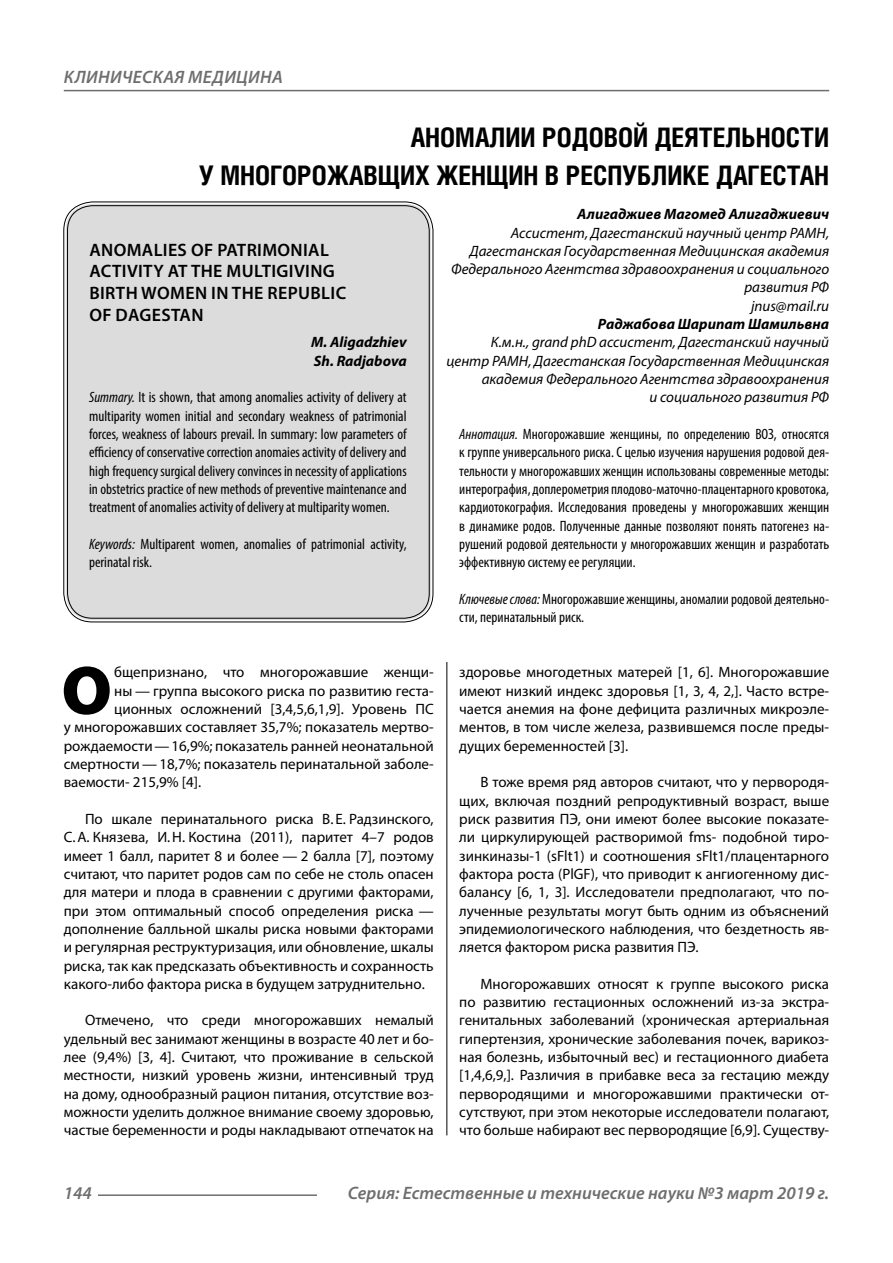
<style>
.page{position:relative;width:893px;height:1263px;background:#fff}
.page>*{position:absolute;margin:0;border:0;box-sizing:border-box;transform-origin:0 0}
.Bukvica{font:900 69.3px "Myriad Pro";color:#000}
.Header{font:700 27px/37.5px "Helios Cond";color:#000;text-align:right}
.Header-eng{font:600 18px/21.6px "Myriad Pro";letter-spacing:.02em;color:#000}
.t1{font:italic 600 18px "Myriad Pro";color:#6e6e6e}
.t2{font:italic 600 18px "Myriad Pro";letter-spacing:.02em;color:#6e6e6e}
.Normal{font:15px/18.3px "Myriad Pro";color:#000;text-align:justify}
.Annotation-rus{font:condensed 15px/18.3px "Myriad Pro";color:#000;text-align:justify}
.Annotation-eng{font:condensed 15px/18.3px "Myriad Pro";color:#000;text-align:justify}
.Author-doc{font:italic 15px/18.3px "Myriad Pro";color:#000;text-align:right}
.Bukvica-2{font:15px "Myriad Pro";color:#000}
.Author{font:italic 700 15px "Myriad Pro";color:#000}
.Author-eng{font:italic 700 15px "Myriad Pro";color:#000}
.Author-email{font:italic 15px "Myriad Pro";color:#000}
.s1{font-style:italic}
</style>
<div class="page">
<hr style="left:446px;top:128px;width:1px;height:1007px;background:#000">
<div style="left:43px;top:0;width:786px;height:662px;background:#fff"></div>
<div style="left:66px;top:204px;width:365px;height:416px;background:#dcdcdc;border-radius:27px"></div>
<hr style="left:98px;top:1194px;width:219px;height:2px;background:#6e6e6e">
<hr style="left:64px;top:90px;width:765px;height:1px;background:#6e6e6e">
<p class="t2" style="left:64px;top:66px;width:220px">КЛИНИЧЕСКАЯ МЕДИЦИНА</p>
<p class="Header" style="left:199px;top:118px;width:631px">АНОМАЛИИ РОДОВОЙ ДЕЯТЕЛЬНОСТИ<br>У МНОГОРОЖАВЩИХ ЖЕНЩИН В РЕСПУБЛИКЕ ДАГЕСТАН</p>
<p class="Author" style="left:577px;top:204px;width:253px">Алигаджиев Магомед Алигаджиевич</p>
<p class="Author-doc" style="left:451px;top:223px;width:379px">Ассистент, Дагестанский научный центр РАМН, Дагестанская Государственная Медицинская академия Федерального Агентства здравоохранения и социального развития РФ</p>
<p class="Author-email" style="left:751px;top:296px;width:80px">jnus@mail.ru</p>
<p class="Author" style="left:598px;top:314px;width:233px">Раджабова Шарипат Шамильвна</p>
<p class="Author-doc" style="left:446px;top:333px;width:384px">К.м.н., grand phD ассистент, Дагестанский научный центр РАМН, Дагестанская Государственная Медицинская академия Федерального Агентства здравоохранения<br>и социального развития РФ</p>
<p class="Annotation-rus" style="left:459px;top:425px;width:371px"><span class="s1">Аннотация.</span> Многорожавшие женщины, по определению ВОЗ, относятся к группе универсального риска. С целью изучения нарушения родовой дея&shy;тельности у многорожавших женщин использованы современные методы: интерография, доплерометрия плодово-маточно-плацентарного кровотока, кардиотокография. Исследования проведены у многорожавших женщин в динамике родов. Полученные данные позволяют понять патогенез на&shy;рушений родовой деятельности у многорожавших женщин и разработать эффективную систему ее регуляции.</p>
<p class="Annotation-rus" style="left:459px;top:590px;width:371px"><span class="s1">Ключевые слова:</span> Многорожавшие женщины, аномалии родовой деятельно&shy;сти, перинатальный риск.</p>
<p class="Header-eng" style="left:89px;top:239px;width:258px">ANOMALIES OF PATRIMONIAL<br>ACTIVITY AT THE MULTIGIVING<br>BIRTH WOMEN IN THE REPUBLIC<br>OF DAGESTAN</p>
<p class="Author-eng" style="left:311px;top:333px;width:97px">M. Aligadzhiev</p>
<p class="Author-eng" style="left:314px;top:351px;width:94px">Sh. Radjabova</p>
<p class="Annotation-eng" style="left:89px;top:388px;width:319px"><span class="s1">Summary.</span> It is shown, that among anomalies activity of delivery at multiparity women initial and secondary weakness of patrimonial forces, weakness of labours prevail. In summary: low parameters of efficiency of conservative correction anomaies activity of delivery and high frequency surgical delivery convinces in necessity of applications in obstetrics practice of new methods of preventive maintenance and treatment of anomalies activity of delivery at multiparity women.</p>
<p class="Annotation-eng" style="left:89px;top:535px;width:319px"><span class="s1">Keywords:</span> Multiparent women, anomalies of patrimonial activity, perinatal risk.</p>
<p class="Bukvica" style="left:61px;top:644px;width:52px">О</p>
<p class="Bukvica-2" style="left:114px;top:663px;width:321px">бщепризнано, что многорожавшие женщи-</p>
<p class="Bukvica-2" style="left:114px;top:681px;width:321px">ны — группа высокого риска по развитию геста-</p>
<p class="Bukvica-2" style="left:114px;top:700px;width:321px">ционных осложнений [3,4,5,6,1,9]. Уровень ПС</p>
<p class="Bukvica-2" style="left:64px;top:718px;width:371px">у многорожавших составляет 35,7%; показатель мертво-</p>
<p class="Bukvica-2" style="left:64px;top:736px;width:371px">рождаемости—16,9%; показатель ранней неонатальной</p>
<p class="Bukvica-2" style="left:64px;top:755px;width:371px">смертности — 18,7%; показатель перинатальной заболе-</p>
<p class="Bukvica-2" style="left:64px;top:773px;width:139px">ваемости- 215,9% [4].</p>
<p class="Normal" style="left:64px;top:809px;width:371px;text-indent:21px">По шкале перинатального риска В. Е. Радзинского, С.А. Князева, И.Н. Костина (2011), паритет 4–7 родов имеет 1 балл, паритет 8 и более — 2 балла [7], поэтому считают, что паритет родов сам по себе не столь опасен для матери и плода в сравнении с другими факторами, при этом оптимальный способ определения риска — дополнение балльной шкалы риска новыми факторами и регулярная реструктуризация, или обновление, шкалы риска, так как предсказать объективность и сохранность какого-либо фактора риска в будущем затруднительно.</p>
<p class="Normal" style="left:64px;top:1011px;width:371px;text-indent:21px">Отмечено, что среди многорожавших немалый удельный вес занимают женщины в возрасте 40 лет и бо&shy;лее (9,4%) [3, 4]. Считают, что проживание в сельской местности, низкий уровень жизни, интенсивный труд на дому, однообразный рацион питания, отсутствие воз&shy;можности уделить должное внимание своему здоровью, частые беременности и роды накладывают отпечаток на</p>
<p class="Normal" style="left:459px;top:663px;width:371px">здоровье многодетных матерей [1, 6]. Многорожавшие имеют низкий индекс здоровья [1, 3, 4, 2,]. Часто встре&shy;чается анемия на фоне дефицита различных микроэле&shy;ментов, в том числе железа, развившемся после преды&shy;дущих беременностей [3].</p>
<p class="Normal" style="left:459px;top:773px;width:371px;text-indent:21px">В тоже время ряд авторов считают, что у первородя&shy;щих, включая поздний репродуктивный возраст, выше риск развития ПЭ, они имеют более высокие показате&shy;ли циркулирующей растворимой fms- подобной тиро&shy;зинкиназы‑1 (sFlt1) и соотношения sFlt1/плацентарного фактора роста (PlGF), что приводит к ангиогенному дис&shy;балансу [6, 1, 3]. Исследователи предполагают, что по&shy;лученные результаты могут быть одним из объяснений эпидемиологического наблюдения, что бездетность яв&shy;ляется фактором риска развития ПЭ.</p>
<p class="Normal" style="left:459px;top:974px;width:371px;text-indent:21px">Многорожавших относят к группе высокого риска по развитию гестационных осложнений из-за экстра&shy;генитальных заболеваний (хроническая артериальная гипертензия, хронические заболевания почек, варикоз&shy;ная болезнь, избыточный вес) и гестационного диабета [1,4,6,9,]. Различия в прибавке веса за гестацию между первородящими и многорожавшими практически от&shy;сутствуют, при этом некоторые исследователи полагают, что больше набирают вес первородящие [6,9]. Существу-</p>
<p class="t1" style="left:64px;top:1182px;width:30px">144</p>
<p class="t1" style="left:348px;top:1182px;width:483px">Серия: Естественные и технические науки №3 март 2019 г.</p>
</div>
